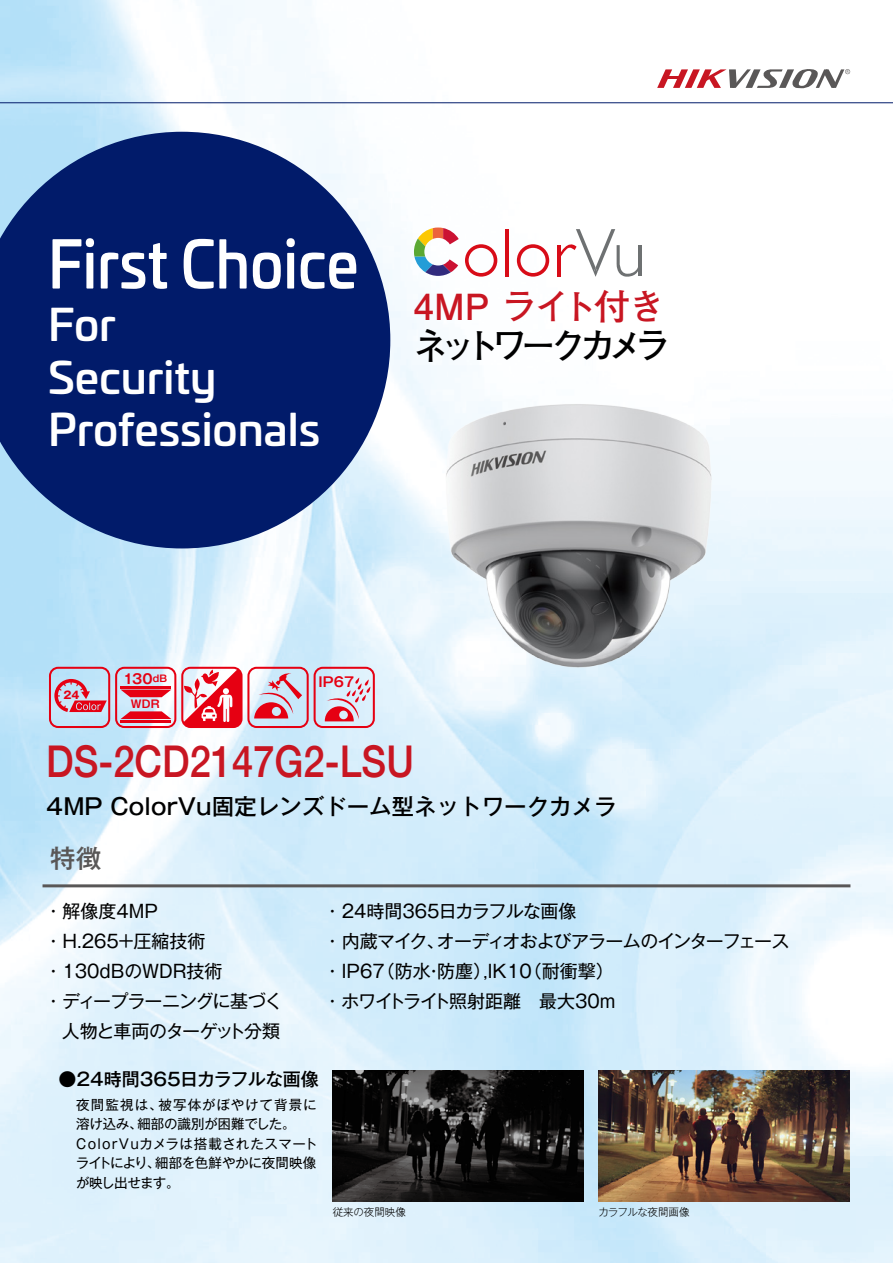
<style>
.page{position:relative;width:893px;height:1263px;background:#fff}
.page>*{position:absolute;margin:0;border:0;box-sizing:border-box;transform-origin:0 0}
.t1{font:500 64.5px "Univia Pro";color:#fff;scale:.89 1}
.t2{font:500 43.8px "Helvetica Neue";color:#c81622;scale:.87 1}
.t3{font:500 43.5px/52.5px "Univia Pro";color:#fff}
.t4{font:700 36px "Futo Go B101 Pro";letter-spacing:-.22em;color:#000}
.t5{font:700 36px "Futo Go B101 Pro";letter-spacing:-.075em;color:#c81622}
.t6{font:500 25.5px "Gothic MB101 Pro";color:#595757}
.t7{font:500 22.5px "Gothic MB101 Pro";color:#000}
.t8{font:18px/30px "Gothic MB101 Pro";letter-spacing:-.025em;color:#000}
.t9{font:18px/30px "Gothic MB101 Pro";color:#000}
.t10{font:500 18px "Gothic MB101 Pro";letter-spacing:-.015em;color:#000}
.t11{font:18px "Gothic MB101 Pro";letter-spacing:-.06em;color:#000}
.t12{font:18px "Gothic MB101 Pro";letter-spacing:-.065em;color:#000}
.t13{font:13.5px/19.5px "Gothic MB101 Pro";letter-spacing:.01em;color:#000}
.t14{font:13.5px "Gothic MB101 Pro";letter-spacing:.05em;color:#000}
.t15{font:13.5px/19.5px "Gothic MB101 Pro";letter-spacing:-.065em;color:#000}
.t16{font:13.5px "Gothic MB101 Pro";letter-spacing:.07em;color:#000}
.t17{font:700 13.5px "Gothic MB101 Pro De";letter-spacing:.005em;color:#e60012}
.t18{font:700 10.8px "Gothic MB101 Pro De";color:#e60012}
.t19{font:300 10.5px "Gothic MB101 Pro";letter-spacing:-.045em;color:#000}
.t20{font:300 10.5px "Gothic MB101 Pro";letter-spacing:-.01em;color:#000}
.t21{font:700 10.5px "Gothic MB101 Pro";color:#e60012}
.t22{font:700 9.45px "Gothic MB101 Pro De";color:#e60012}
.t23{font:4.05px "Koz Go Pro";color:#595757}
</style>
<div class="page">
<img style="left:0;top:0;width:893px;height:1263px">
<hr style="left:0;top:102px;width:893px;height:1px;background:#011b6a">
<svg style="left:0;top:132px;width:390px;height:416px;background:#264083"></svg>
<hr style="left:43px;top:884px;width:807px;height:3px;background:#595757">
<svg style="left:657px;top:69px;width:193px;height:19px"></svg>
<svg style="left:465px;top:244px;width:32px;height:33px"></svg>
<svg style="left:517px;top:244px;width:32px;height:33px"></svg>
<hr style="left:505px;top:229px;width:4px;height:47px;background:#d80c18">
<hr style="left:557px;top:245px;width:4px;height:31px;background:#d80c18">
<hr style="left:638px;top:245px;width:3px;height:31px;background:#6e7172">
<svg style="left:560px;top:229px;width:79px;height:49px"></svg>
<svg style="left:414px;top:227px;width:45px;height:49px"></svg>
<img style="left:333px;top:1070px;width:250px;height:131px">
<img style="left:599px;top:1070px;width:250px;height:131px">
<img style="left:445px;top:402px;width:268px;height:268px">
<svg style="left:121px;top:689px;width:50px;height:8px"></svg>
<hr style="left:121px;top:686px;width:50px;height:2px;background:#e60012">
<svg style="left:121px;top:711px;width:50px;height:8px"></svg>
<hr style="left:121px;top:720px;width:50px;height:2px;background:#e60012">
<svg style="left:53px;top:677px;width:54px;height:37px;background:#cda2b5"></svg>
<svg style="left:183px;top:669px;width:59px;height:58px"></svg>
<svg style="left:325px;top:677px;width:45px;height:44px;background:#dcbac8"></svg>
<svg style="left:254px;top:672px;width:48px;height:46px;background:#d6acbc"></svg>
<div style="left:115px;top:667px;width:61px;height:61px;border:2px solid #e60012;border-radius:8px"></div>
<div style="left:181px;top:667px;width:62px;height:61px;border:2px solid #e60012;border-radius:8px"></div>
<div style="left:314px;top:667px;width:61px;height:61px;border:2px solid #e60012;border-radius:8px"></div>
<div style="left:247px;top:667px;width:62px;height:61px;border:2px solid #e60012;border-radius:8px"></div>
<div style="left:49px;top:667px;width:61px;height:61px;border:2px solid #e60012;border-radius:8px"></div>
<h1 class="t1" style="left:48px;top:215px;width:350px">First Choice</h1>
<h3 class="t3" style="left:48px;top:296px;width:274px">For<br>Security<br>Professionals</h3>
<h3 class="t5" style="left:414px;top:277px;width:252px">4MP ライト付き</h3>
<h3 class="t4" style="left:413px;top:316px;width:259px">ネットワークカメラ</h3>
<p class="t23" style="left:846px;top:69px;width:4px">R</p>
<p class="t21" style="left:63px;top:686px;width:18px">24</p>
<p class="t17" style="left:123px;top:667px;width:31px">130</p>
<p class="t18" style="left:131px;top:695px;width:30px">WDR</p>
<p class="t22" style="left:153px;top:671px;width:16px">dB</p>
<p class="t17" style="left:318px;top:671px;width:37px">IP67</p>
<h2 class="t2" style="left:46px;top:726px;width:424px">DS-2CD2147G2-LSU</h2>
<p class="t7" style="left:46px;top:788px;width:572px">4MP ColorVu固定レンズドーム型ネットワークカメラ</p>
<h3 class="t6" style="left:50px;top:837px;width:52px">特徴</h3>
<p class="t8" style="left:44px;top:893px;width:115px">・解像度4MP</p>
<p class="t8" style="left:44px;top:923px;width:163px">・H.265+圧縮技術</p>
<p class="t9" style="left:44px;top:953px;width:180px">・130dBのWDR技術</p>
<p class="t11" style="left:44px;top:986px;width:240px">・ディープラーニングに基づく</p>
<p class="t12" style="left:62px;top:1016px;width:220px">人物と車両のターゲット分類</p>
<p class="t10" style="left:59px;top:1064px;width:262px">●24時間365日カラフルな画像</p>
<p class="t16" style="left:158px;top:1093px;width:160px">被写体がぼやけて背景に</p>
<p class="t13" style="left:137px;top:1093px;width:160px;text-indent:-61px">夜間監視は、<br>細部の識別が困難でした。</p>
<p class="t13" style="left:76px;top:1112px;width:68px">溶け込み、</p>
<p class="t14" style="left:76px;top:1132px;width:243px">ColorVuカメラは搭載されたスマート</p>
<p class="t13" style="left:155px;top:1151px;width:163px">細部を色鮮やかに夜間映像</p>
<p class="t15" style="left:76px;top:1151px;width:106px">ライトにより、<br>が映し出せます。</p>
<p class="t8" style="left:437px;top:893px;width:354px;text-indent:-113px">・24時間365日カラフルな画像<br>オーディオおよびアラームのインターフェース</p>
<p class="t8" style="left:324px;top:923px;width:122px">・内蔵マイク、</p>
<p class="t8" style="left:377px;top:953px;width:156px">（防水防塵 I K,） 1 0</p>
<p class="t8" style="left:524px;top:953px;width:91px">（耐衝撃(</p>
<p class="t9" style="left:324px;top:953px;width:293px">・IP67<br>・ホワイトライト照射距離　最大30m</p>
<p class="t8" style="left:425px;top:953px;width:19px">・</p>
<p class="t20" style="left:333px;top:1203px;width:75px">従来の夜間映像</p>
<p class="t19" style="left:598px;top:1203px;width:93px">カラフルな夜間画像</p>
</div>
